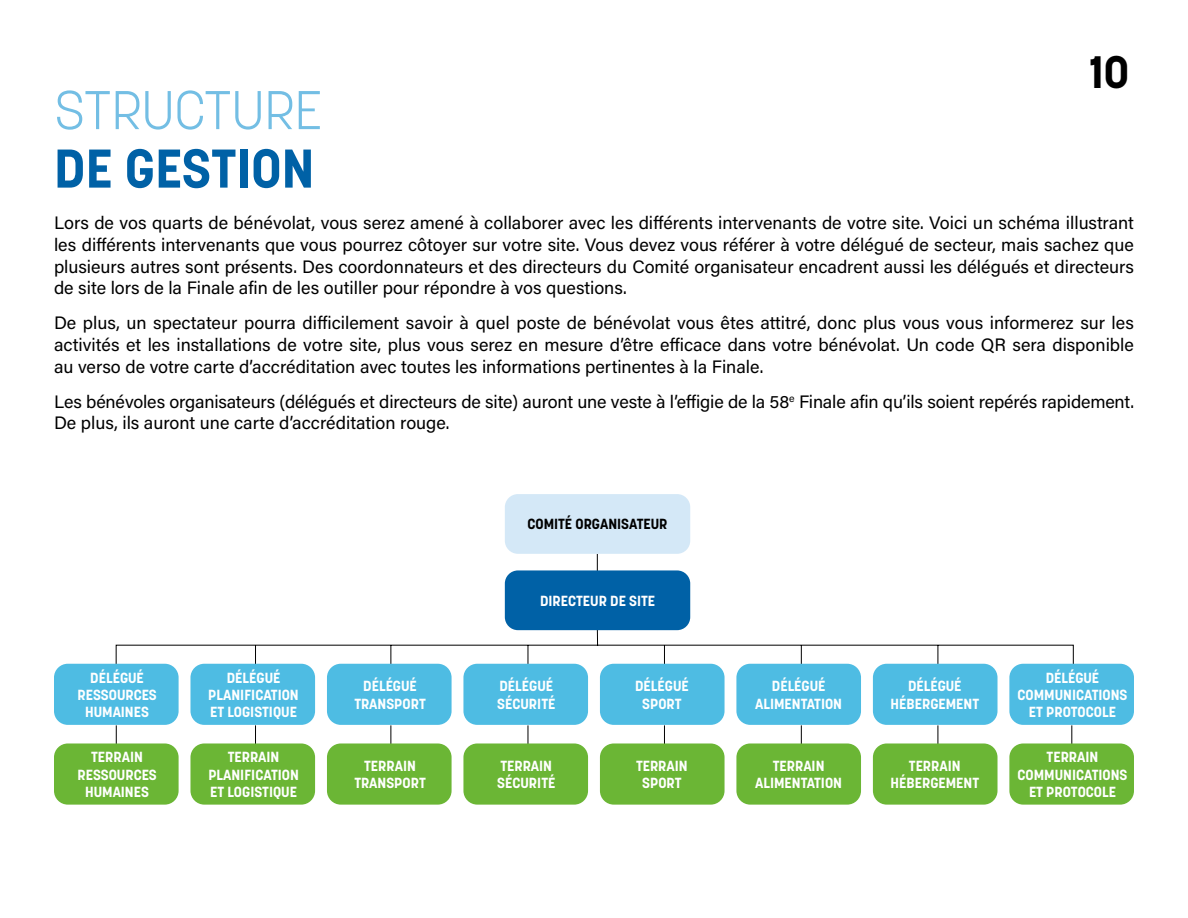
<style>
.page{position:relative;width:1188px;height:918px;background:#fff}
.page>*{position:absolute;margin:0;border:0;box-sizing:border-box;transform-origin:0 0}
.t1{font:300 54px "Korolev";color:#73bee4}
.t2{font:700 54px "Korolev";color:#0061a6}
.t3{font:700 45px "Korolev";color:#000}
.t4{font:18px/21.6px "Acumin Pro";letter-spacing:-.005em;color:#000;text-align:justify}
.t5{font:700 14.55px/17.4px "Korolev";color:#fff;text-align:center}
.t6{font:700 14.55px "Korolev";color:#000}
</style>
<div class="page">
<svg style="left:115px;top:553px;width:959px;height:214px"></svg>
<div style="left:505px;top:570px;width:185px;height:60px;background:#0061a6;border-radius:13px"></div>
<div style="left:505px;top:494px;width:185px;height:60px;background:#d4e8f7;border-radius:13px"></div>
<div style="left:873px;top:664px;width:125px;height:61px;background:#4ebce3;border-radius:14px"></div>
<div style="left:736px;top:664px;width:125px;height:61px;background:#4ebce3;border-radius:14px"></div>
<div style="left:600px;top:664px;width:125px;height:61px;background:#4ebce3;border-radius:14px"></div>
<div style="left:463px;top:664px;width:125px;height:61px;background:#4ebce3;border-radius:14px"></div>
<div style="left:327px;top:664px;width:125px;height:61px;background:#4ebce3;border-radius:14px"></div>
<div style="left:190px;top:664px;width:125px;height:61px;background:#4ebce3;border-radius:14px"></div>
<div style="left:54px;top:664px;width:125px;height:61px;background:#4ebce3;border-radius:14px"></div>
<div style="left:1009px;top:664px;width:125px;height:61px;background:#4ebce3;border-radius:14px"></div>
<div style="left:873px;top:743px;width:125px;height:62px;background:#6bb635;border-radius:14px"></div>
<div style="left:736px;top:743px;width:125px;height:62px;background:#6bb635;border-radius:14px"></div>
<div style="left:600px;top:743px;width:125px;height:62px;background:#6bb635;border-radius:14px"></div>
<div style="left:463px;top:743px;width:125px;height:62px;background:#6bb635;border-radius:14px"></div>
<div style="left:327px;top:743px;width:125px;height:62px;background:#6bb635;border-radius:14px"></div>
<div style="left:190px;top:743px;width:125px;height:62px;background:#6bb635;border-radius:14px"></div>
<div style="left:54px;top:743px;width:125px;height:62px;background:#6bb635;border-radius:14px"></div>
<div style="left:1009px;top:743px;width:125px;height:62px;background:#6bb635;border-radius:14px"></div>
<h2 class="t3" style="left:1089px;top:44px;width:42px">10</h2>
<h1 class="t1" style="left:54px;top:76px;width:270px">STRUCTURE</h1>
<h1 class="t2" style="left:54px;top:134px;width:262px">DE GESTION</h1>
<p class="t4" style="left:54px;top:212px;width:1082px">Lors de vos quarts de bénévolat, vous serez amené à collaborer avec les différents intervenants de votre site. Voici un schéma illustrant les différents intervenants que vous pourrez côtoyer sur votre site. Vous devez vous référer à votre délégué de secteur, mais sachez que plusieurs autres sont présents. Des coordonnateurs et des directeurs du Comité organisateur encadrent aussi les délégués et directeurs de site lors de la Finale afin de les outiller pour répondre à vos questions.</p>
<p class="t4" style="left:54px;top:312px;width:1081px">De plus, un spectateur pourra difficilement savoir à quel poste de bénévolat vous êtes attitré, donc plus vous vous informerez sur les activités et les installations de votre site, plus vous serez en mesure d’être efficace dans votre bénévolat. Un code QR sera disponible au verso de votre carte d’accréditation avec toutes les informations pertinentes à la Finale.</p>
<p class="t4" style="left:54px;top:390px;width:1082px">Les bénévoles organisateurs (délégués et directeurs de site) auront une veste à l’effigie de la 58<sup>e</sup> Finale afin qu’ils soient repérés rapidement.<br>De plus, ils auront une carte d’accréditation rouge.</p>
<p class="t6" style="left:527px;top:515px;width:142px">COMITÉ ORGANISATEUR</p>
<p class="t5" style="left:540px;top:592px;width:117px">DIRECTEUR DE SITE</p>
<p class="t5" style="left:77px;top:669px;width:81px">DÉLÉGUÉ<br>RESSOURCES<br>HUMAINES</p>
<p class="t5" style="left:1018px;top:669px;width:111px">DÉLÉGUÉ<br>COMMUNICATIONS<br>ET PROTOCOLE</p>
<p class="t5" style="left:77px;top:748px;width:81px">TERRAIN<br>RESSOURCES<br>HUMAINES</p>
<p class="t5" style="left:354px;top:757px;width:73px">TERRAIN<br>TRANSPORT</p>
<p class="t5" style="left:497px;top:757px;width:60px;text-align:left">TERRAIN<br>SÉCURITÉ</p>
<p class="t5" style="left:636px;top:757px;width:53px">TERRAIN<br>SPORT</p>
<p class="t5" style="left:755px;top:757px;width:88px">TERRAIN<br>ALIMENTATION</p>
<p class="t5" style="left:891px;top:757px;width:90px">TERRAIN<br>HÉBERGEMENT</p>
<p class="t5" style="left:208px;top:669px;width:92px">DÉLÉGUÉ<br>PLANIFICATION<br>ET LOGISTIQUE</p>
<p class="t5" style="left:354px;top:677px;width:73px">DÉLÉGUÉ<br>TRANSPORT</p>
<p class="t5" style="left:497px;top:677px;width:60px;text-align:left">DÉLÉGUÉ<br>SÉCURITÉ</p>
<p class="t5" style="left:635px;top:677px;width:55px">DÉLÉGUÉ<br>SPORT</p>
<p class="t5" style="left:755px;top:677px;width:88px">DÉLÉGUÉ<br>ALIMENTATION</p>
<p class="t5" style="left:891px;top:677px;width:90px">DÉLÉGUÉ<br>HÉBERGEMENT</p>
<p class="t5" style="left:208px;top:748px;width:92px">TERRAIN<br>PLANIFICATION<br>ET LOGISTIQUE</p>
<p class="t5" style="left:1018px;top:748px;width:111px">TERRAIN<br>COMMUNICATIONS<br>ET PROTOCOLE</p>
</div>
